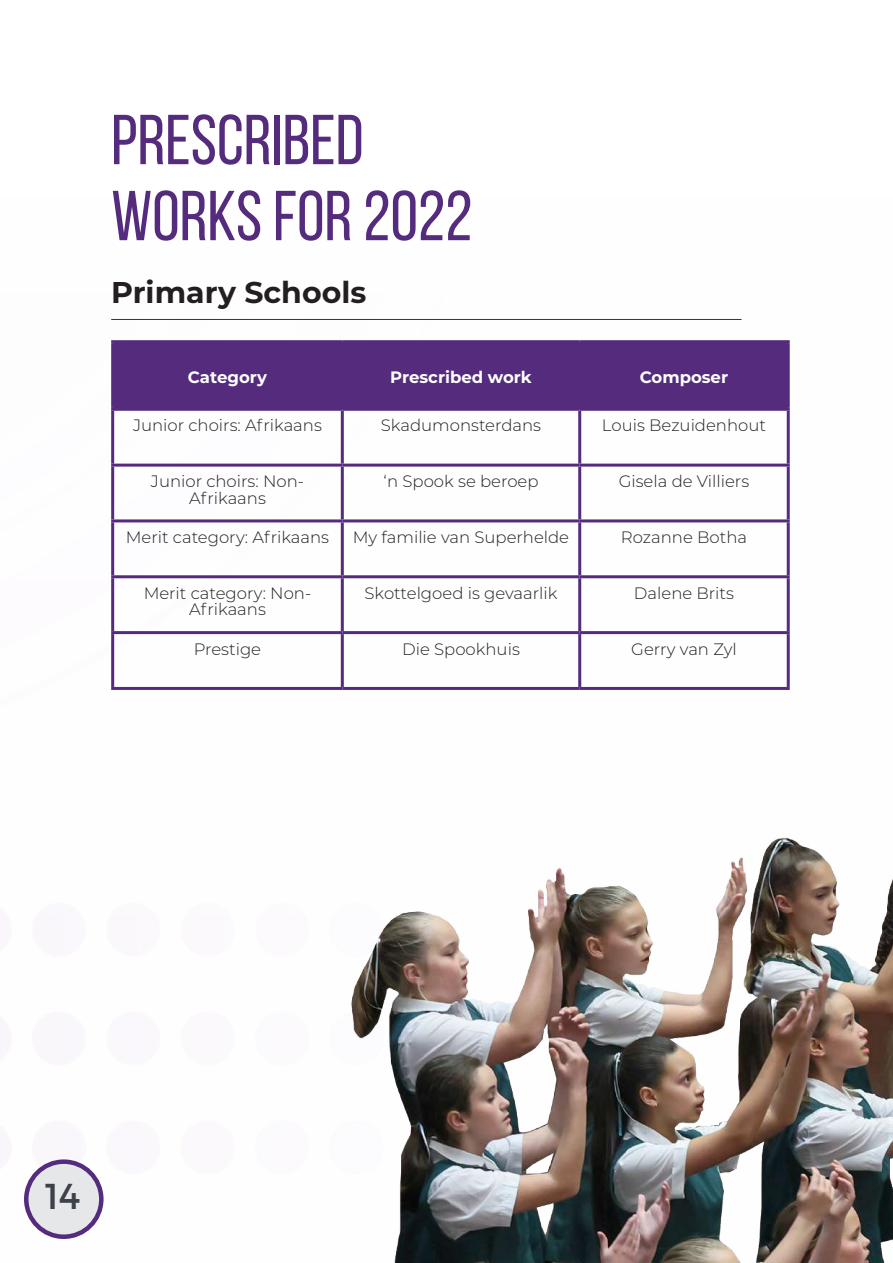
<style>
.page{position:relative;width:893px;height:1263px;background:#fff}
.page>*{position:absolute;margin:0;border:0;box-sizing:border-box;transform-origin:0 0}
.t1{font:70.5px/76.1px "Bebas Neue";color:#552c7d}
.t2{font:36px "Montserrat";color:#3d424a}
.t3{font:700 30px "Montserrat";color:#231f20}
.t4{font:300 16.5px/16.5px "Montserrat";color:#231f20;text-align:center}
.t5{font:700 16.5px "Montserrat";color:#fff}
</style>
<div class="page">
<img style="left:24px;top:319px;width:763px;height:920px">
<img style="left:217px;top:736px;width:676px;height:527px">
<hr style="left:111px;top:319px;width:630px;height:1px;background:#2f3743">
<div style="left:114px;top:343px;width:673px;height:65px;background:#552c7d"></div>
<hr style="left:111px;top:340px;width:231px;height:3px;background:#552c7d">
<hr style="left:111px;top:343px;width:3px;height:65px;background:#552c7d">
<hr style="left:111px;top:408px;width:231px;height:3px;background:#552c7d">
<hr style="left:111px;top:411px;width:3px;height:53px;background:#552c7d">
<hr style="left:111px;top:464px;width:231px;height:3px;background:#552c7d">
<hr style="left:111px;top:467px;width:3px;height:52px;background:#552c7d">
<hr style="left:111px;top:519px;width:231px;height:3px;background:#552c7d">
<hr style="left:111px;top:522px;width:3px;height:53px;background:#552c7d">
<hr style="left:111px;top:575px;width:231px;height:3px;background:#552c7d">
<hr style="left:111px;top:578px;width:3px;height:53px;background:#552c7d">
<hr style="left:111px;top:631px;width:231px;height:3px;background:#552c7d">
<hr style="left:111px;top:634px;width:3px;height:53px;background:#552c7d">
<hr style="left:111px;top:687px;width:231px;height:3px;background:#552c7d">
<hr style="left:342px;top:340px;width:238px;height:3px;background:#552c7d">
<hr style="left:342px;top:408px;width:238px;height:3px;background:#552c7d">
<hr style="left:341px;top:411px;width:3px;height:53px;background:#552c7d">
<hr style="left:342px;top:464px;width:238px;height:3px;background:#552c7d">
<hr style="left:341px;top:467px;width:3px;height:52px;background:#552c7d">
<hr style="left:342px;top:519px;width:238px;height:3px;background:#552c7d">
<hr style="left:341px;top:522px;width:3px;height:53px;background:#552c7d">
<hr style="left:342px;top:575px;width:238px;height:3px;background:#552c7d">
<hr style="left:341px;top:578px;width:3px;height:53px;background:#552c7d">
<hr style="left:342px;top:631px;width:238px;height:3px;background:#552c7d">
<hr style="left:341px;top:634px;width:3px;height:53px;background:#552c7d">
<hr style="left:342px;top:687px;width:238px;height:3px;background:#552c7d">
<hr style="left:342px;top:343px;width:1px;height:65px;background:#552c7d">
<hr style="left:580px;top:340px;width:210px;height:3px;background:#552c7d">
<hr style="left:787px;top:343px;width:3px;height:65px;background:#552c7d">
<hr style="left:580px;top:408px;width:210px;height:3px;background:#552c7d">
<hr style="left:578px;top:411px;width:3px;height:53px;background:#552c7d">
<hr style="left:787px;top:411px;width:3px;height:53px;background:#552c7d">
<hr style="left:580px;top:464px;width:210px;height:3px;background:#552c7d">
<hr style="left:578px;top:467px;width:3px;height:52px;background:#552c7d">
<hr style="left:787px;top:467px;width:3px;height:52px;background:#552c7d">
<hr style="left:580px;top:519px;width:210px;height:3px;background:#552c7d">
<hr style="left:578px;top:522px;width:3px;height:53px;background:#552c7d">
<hr style="left:787px;top:522px;width:3px;height:53px;background:#552c7d">
<hr style="left:580px;top:575px;width:210px;height:3px;background:#552c7d">
<hr style="left:578px;top:578px;width:3px;height:53px;background:#552c7d">
<hr style="left:787px;top:578px;width:3px;height:53px;background:#552c7d">
<hr style="left:580px;top:631px;width:210px;height:3px;background:#552c7d">
<hr style="left:578px;top:634px;width:3px;height:53px;background:#552c7d">
<hr style="left:787px;top:634px;width:3px;height:53px;background:#552c7d">
<hr style="left:580px;top:687px;width:210px;height:3px;background:#552c7d">
<hr style="left:579px;top:343px;width:1px;height:65px;background:#552c7d">
<div style="left:27px;top:1162px;width:73px;height:74px;background:#e6e7e9;border-radius:50%"></div>
<div style="left:24px;top:1159px;width:80px;height:80px;border:4px solid #552c7d;border-radius:50%"></div>
<h1 class="t1" style="left:111px;top:101px;width:363px">PRESCRIBED<br>WORKS FOR 2022</h1>
<h3 class="t3" style="left:111px;top:271px;width:257px">Primary Schools</h3>
<p class="t5" style="left:188px;top:366px;width:81px">Category</p>
<p class="t5" style="left:390px;top:366px;width:143px">Prescribed work</p>
<p class="t5" style="left:640px;top:366px;width:90px">Composer</p>
<p class="t4" style="left:133px;top:417px;width:190px">Junior choirs: Afrikaans</p>
<p class="t4" style="left:381px;top:417px;width:162px">Skadumonsterdans</p>
<p class="t4" style="left:602px;top:417px;width:166px">Louis Bezuidenhout</p>
<p class="t4" style="left:151px;top:472px;width:155px">Junior choirs: Non-<br>Afrikaans</p>
<p class="t4" style="left:383px;top:472px;width:157px">‘n Spook se beroep</p>
<p class="t4" style="left:619px;top:472px;width:132px">Gisela de Villiers</p>
<p class="t4" style="left:126px;top:528px;width:205px">Merit category: Afrikaans</p>
<p class="t4" style="left:353px;top:528px;width:218px">My familie van Superhelde</p>
<p class="t4" style="left:621px;top:528px;width:128px">Rozanne Botha</p>
<p class="t4" style="left:144px;top:584px;width:169px">Merit category: Non-<br>Afrikaans</p>
<p class="t4" style="left:365px;top:584px;width:194px">Skottelgoed is gevaarlik</p>
<p class="t4" style="left:634px;top:584px;width:102px">Dalene Brits</p>
<p class="t4" style="left:194px;top:640px;width:69px">Prestige</p>
<p class="t4" style="left:402px;top:640px;width:119px">Die Spookhuis</p>
<p class="t4" style="left:631px;top:640px;width:107px">Gerry van Zyl</p>
<h2 class="t2" style="left:45px;top:1174px;width:37px">14</h2>
</div>
